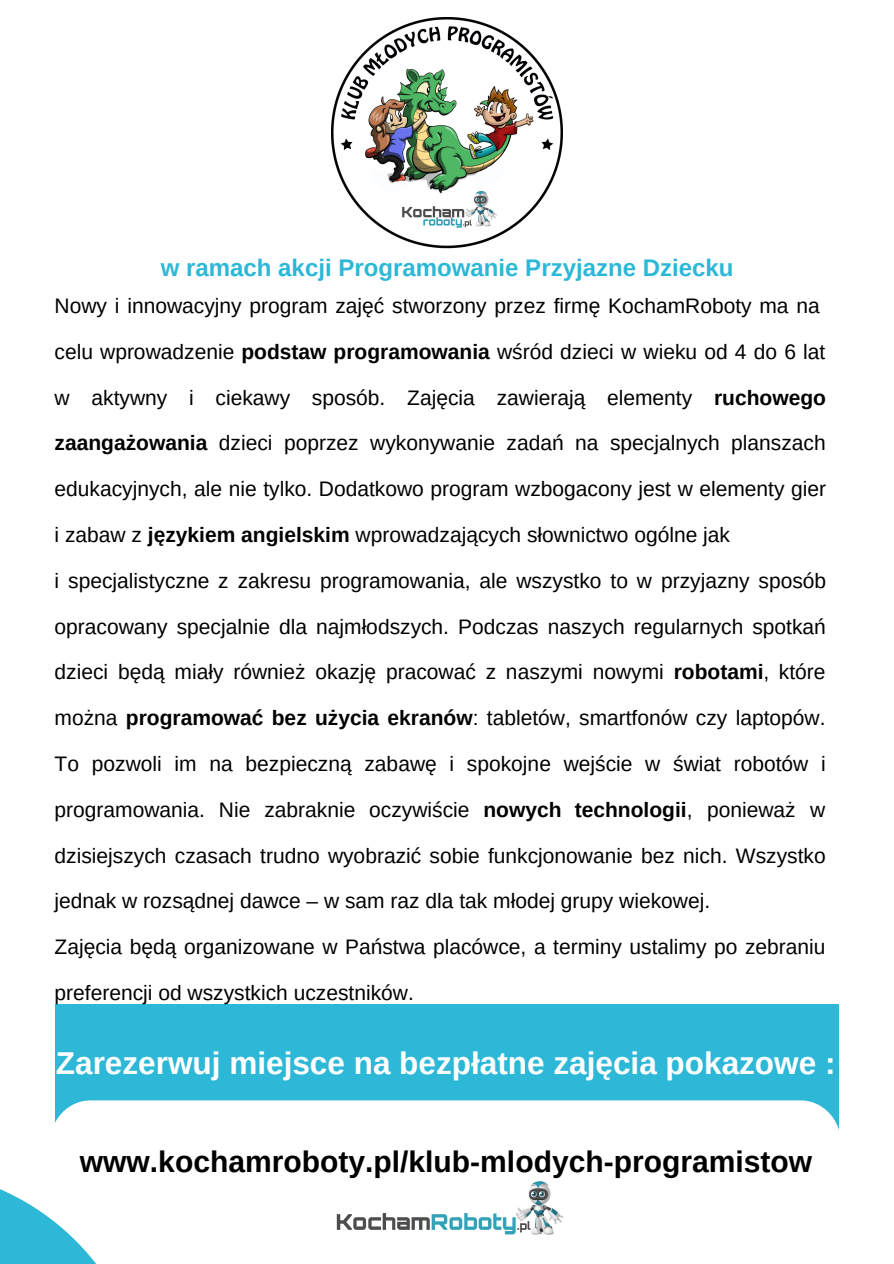
<style>
.page{position:relative;width:894px;height:1264px;background:#fff}
.page>*{position:absolute;margin:0;border:0;box-sizing:border-box;transform-origin:0 0}
.t1{font:700 31.5px "Arimo";color:#fff}
.t2{font:700 30px "Arimo";color:#000}
.t3{font:700 24px "Arimo";color:#2cb8d6}
.t4{font:21px/45.8px "Arimo";color:#000}
.s1{font-weight:700}
</style>
<div class="page">
<div style="left:55px;top:1004px;width:783px;height:224px;background:#2cb8d6"></div>
<div style="left:55px;top:1100px;width:784px;height:128px;background:#fff"></div>
<img style="left:318px;top:1175px;width:257px;height:60px">
<svg style="left:0;top:1168px;width:148px;height:95px"></svg>
<img style="left:332px;top:17px;width:230px;height:232px">
<p class="t3" style="left:161px;top:254px;width:574px">w ramach akcji Programowanie Przyjazne Dziecku</p>
<p class="t4" style="left:55px;top:283px;width:773px">Nowy i innowacyjny program zajęć stworzony przez firmę KochamRoboty ma na celu wprowadzenie <span class="s1">podstaw programowania</span> wśród dzieci w wieku od 4 do 6 lat w aktywny i ciekawy sposób. Zajęcia zawierają elementy <span class="s1">ruchowego zaangażowania</span> dzieci poprzez wykonywanie zadań na specjalnych planszach edukacyjnych, ale nie tylko. Dodatkowo program wzbogacony jest w elementy gier i zabaw z <span class="s1">językiem angielskim</span> wprowadzających słownictwo ogólne jak<br>i specjalistyczne z zakresu programowania, ale wszystko to w przyjazny sposób opracowany specjalnie dla najmłodszych. Podczas naszych regularnych spotkań dzieci będą miały również okazję pracować z naszymi nowymi <span class="s1">robotami</span>, które można <span class="s1">programować bez użycia ekranów</span>: tabletów, smartfonów czy laptopów.<br>To pozwoli im na bezpieczną zabawę i spokojne wejście w świat robotów i programowania. Nie zabraknie oczywiście <span class="s1">nowych technologii</span>, ponieważ w dzisiejszych czasach trudno wyobrazić sobie funkcjonowanie bez nich. Wszystko jednak w rozsądnej dawce – w sam raz dla tak młodej grupy wiekowej.<br>Zajęcia będą organizowane w Państwa placówce, a terminy ustalimy po zebraniu preferencji od wszystkich uczestników.</p>
<h1 class="t1" style="left:56px;top:1045px;width:780px">Zarezerwuj miejsce na bezpłatne zajęcia pokazowe :</h1>
<h2 class="t2" style="left:80px;top:1144px;width:733px">www.kochamroboty.pl/klub-mlodych-programistow</h2>
</div>
